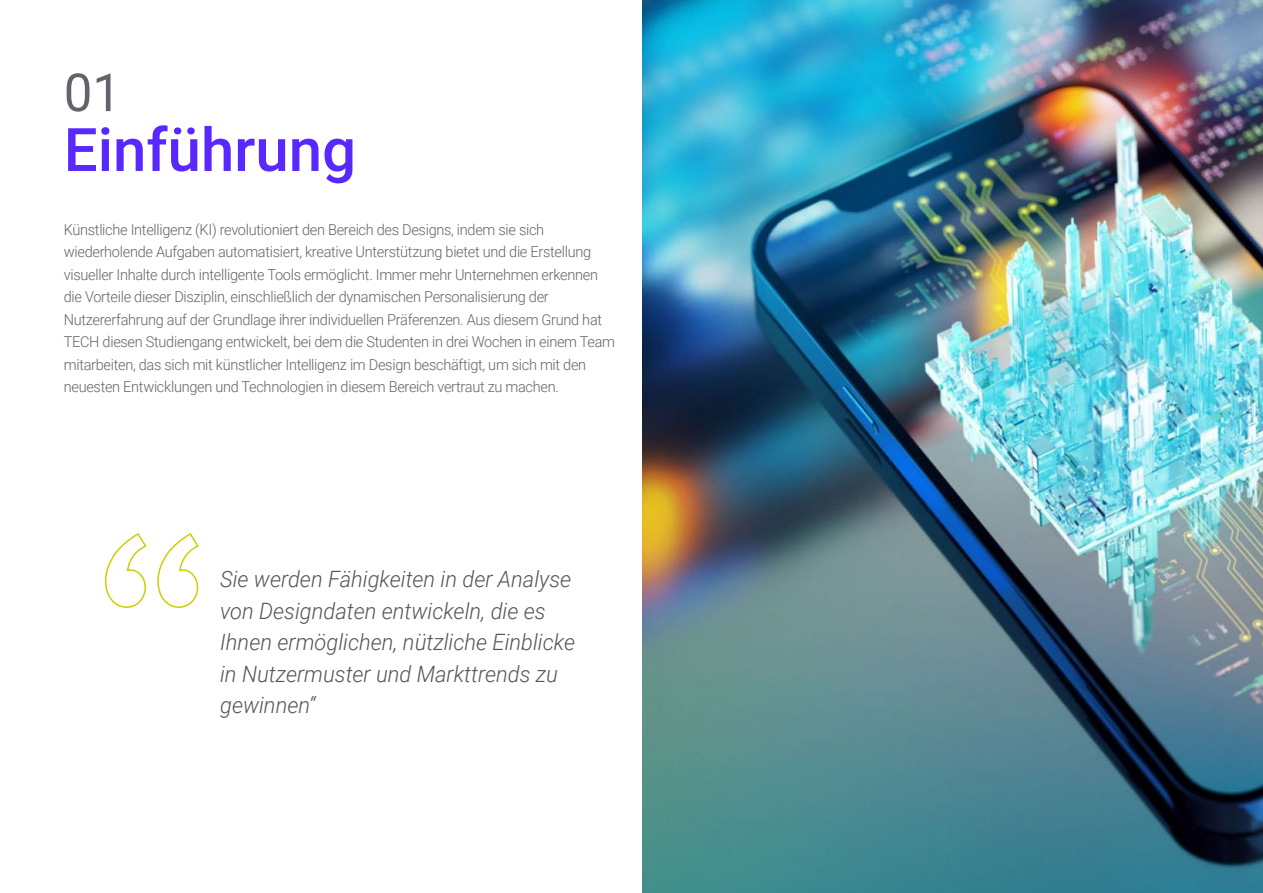
<style>
.page{position:relative;width:1263px;height:893px;background:#fff}
.page>*{position:absolute;margin:0;border:0;box-sizing:border-box;transform-origin:0 0}
.t1{font:500 60px "Roboto";color:#5927ff}
.t2{font:52.5px "Roboto";color:#61646a}
.t3{font:italic 300 22.5px/31.5px "Roboto";color:#52555b}
.t4{font:300 15px/22.5px "Roboto";letter-spacing:-.02em;color:#61646a}
</style>
<div class="page">
<svg style="left:104px;top:533px;width:95px;height:75px"></svg>
<img style="left:642px;top:0;width:621px;height:893px">
<h2 class="t2" style="left:64px;top:56px;width:59px">01</h2>
<h1 class="t1" style="left:64px;top:108px;width:294px">Einführung</h1>
<p class="t4" style="left:64px;top:217px;width:553px">Künstliche Intelligenz (KI) revolutioniert den Bereich des Designs, indem sie sich wiederholende Aufgaben automatisiert, kreative Unterstützung bietet und die Erstellung visueller Inhalte durch intelligente Tools ermöglicht. Immer mehr Unternehmen erkennen die Vorteile dieser Disziplin, einschließlich der dynamischen Personalisierung der Nutzererfahrung auf der Grundlage ihrer individuellen Präferenzen. Aus diesem Grund hat TECH diesen Studiengang entwickelt, bei dem die Studenten in drei Wochen in einem Team mitarbeiten, das sich mit künstlicher Intelligenz im Design beschäftigt, um sich mit den neuesten Entwicklungen und Technologien in diesem Bereich vertraut zu machen.</p>
<h3 class="t3" style="left:220px;top:563px;width:356px">Sie werden Fähigkeiten in der Analyse von Designdaten entwickeln, die es<br>Ihnen ermöglichen, nützliche Einblicke in Nutzermuster und Markttrends zu gewinnen“</h3>
</div>
